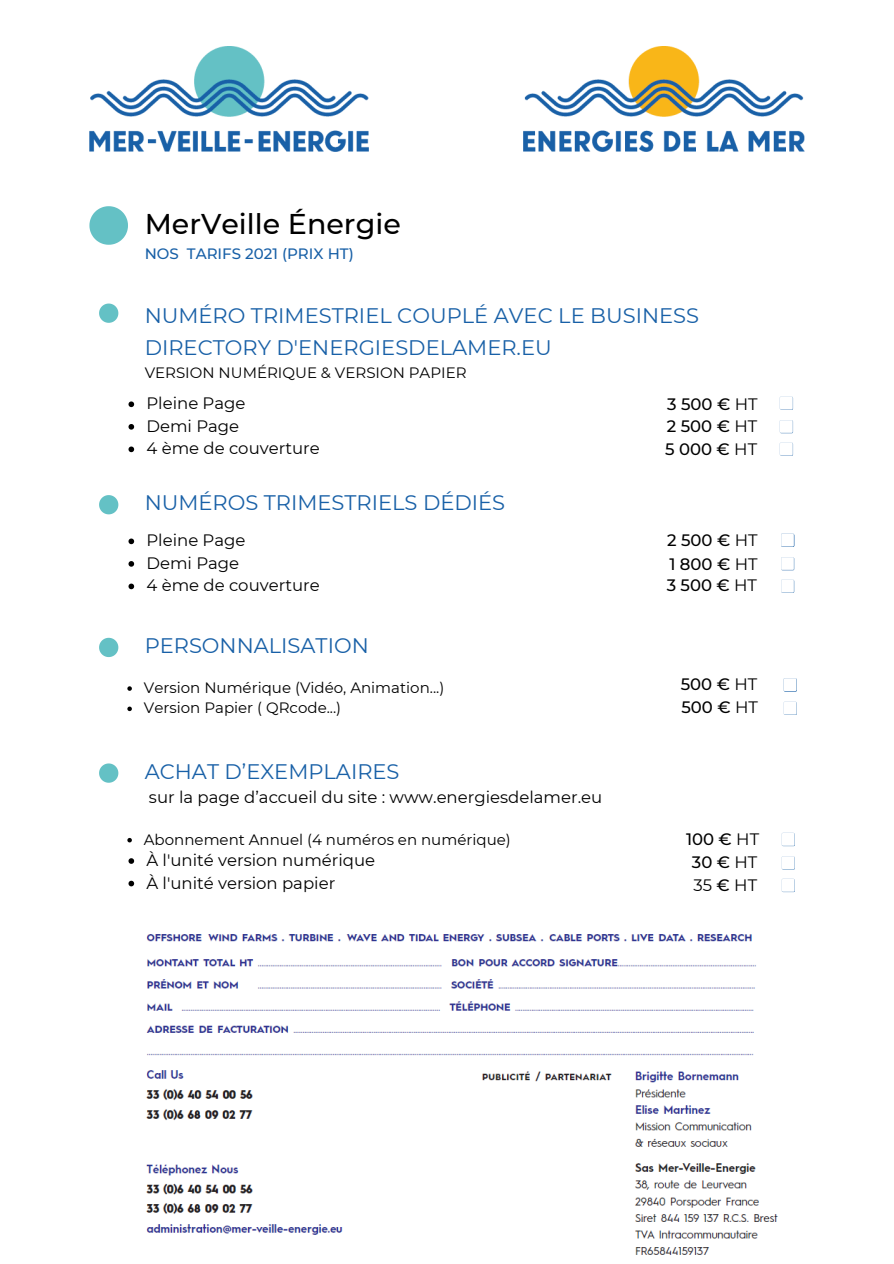
<style>
.page{position:relative;width:894px;height:1264px;background:#fff}
.page>*{position:absolute;margin:0;border:0;box-sizing:border-box;transform-origin:0 0}
.t1{font:500 28.5px "Montserrat";color:#000}
.t2{font:21px/32.7px "Montserrat";color:#1860a7}
.t3{font:16.5px "Montserrat";color:#000}
.t4{font:500 16.5px "Montserrat";color:#000}
.t5{font:15px "Montserrat";color:#000}
.t6{font:500 15px "Montserrat";color:#1860a7}
.s1{font-weight:400}
.s2{font-weight:500}
</style>
<div class="page">
<img style="left:89px;top:46px;width:280px;height:105px">
<img style="left:523px;top:46px;width:281px;height:105px">
<svg style="left:89px;top:206px;width:39px;height:39px"></svg>
<svg style="left:99px;top:637px;width:19px;height:20px"></svg>
<svg style="left:783px;top:678px;width:13px;height:13px"></svg>
<svg style="left:783px;top:701px;width:13px;height:14px"></svg>
<svg style="left:127px;top:686px;width:5px;height:4px"></svg>
<svg style="left:127px;top:706px;width:5px;height:5px"></svg>
<svg style="left:99px;top:763px;width:19px;height:19px"></svg>
<svg style="left:127px;top:838px;width:5px;height:4px"></svg>
<svg style="left:128px;top:858px;width:6px;height:5px"></svg>
<svg style="left:128px;top:880px;width:6px;height:6px"></svg>
<svg style="left:781px;top:832px;width:13px;height:14px"></svg>
<svg style="left:781px;top:856px;width:13px;height:13px"></svg>
<svg style="left:781px;top:878px;width:13px;height:14px"></svg>
<svg style="left:99px;top:303px;width:19px;height:20px"></svg>
<svg style="left:128px;top:401px;width:6px;height:6px"></svg>
<svg style="left:128px;top:424px;width:6px;height:5px"></svg>
<svg style="left:128px;top:446px;width:6px;height:6px"></svg>
<svg style="left:779px;top:396px;width:13px;height:14px"></svg>
<svg style="left:779px;top:420px;width:13px;height:13px"></svg>
<svg style="left:779px;top:442px;width:13px;height:14px"></svg>
<svg style="left:99px;top:495px;width:19px;height:19px"></svg>
<svg style="left:781px;top:533px;width:13px;height:14px"></svg>
<svg style="left:781px;top:557px;width:13px;height:13px"></svg>
<svg style="left:781px;top:579px;width:13px;height:14px"></svg>
<svg style="left:128px;top:538px;width:6px;height:6px"></svg>
<svg style="left:128px;top:561px;width:6px;height:5px"></svg>
<svg style="left:128px;top:583px;width:6px;height:6px"></svg>
<img style="left:146px;top:934px;width:632px;height:321px">
<p class="t1" style="left:145px;top:206px;width:257px">MerVeille Énergie</p>
<p class="t6" style="left:145px;top:244px;width:210px">NOS TARIFS 2021 (PRIX HT)</p>
<p class="t2" style="left:145px;top:299px;width:555px">NUMÉRO TRIMESTRIEL COUPLÉ AVEC LE BUSINESS<br>DIRECTORY D'ENERGIESDELAMER.EU</p>
<p class="t5" style="left:145px;top:363px;width:323px">VERSION NUMÉRIQUE &amp; VERSION PAPIER</p>
<p class="t3" style="left:146px;top:393px;width:101px">Pleine Page</p>
<p class="t3" style="left:146px;top:416px;width:94px">Demi Page</p>
<p class="t3" style="left:146px;top:438px;width:175px">4 ème de couverture</p>
<p class="t2" style="left:145px;top:486px;width:362px">NUMÉROS TRIMESTRIELS DÉDIÉS</p>
<p class="t3" style="left:146px;top:530px;width:101px">Pleine Page</p>
<p class="t3" style="left:146px;top:553px;width:94px">Demi Page</p>
<p class="t3" style="left:146px;top:575px;width:175px">4 ème de couverture</p>
<p class="t2" style="left:145px;top:629px;width:225px">PERSONNALISATION</p>
<p class="t5" style="left:144px;top:678px;width:302px">Version Numérique (Vidéo, Animation...)</p>
<p class="t5" style="left:144px;top:698px;width:199px">Version Papier ( QRcode...)</p>
<p class="t4" style="left:667px;top:394px;width:92px">3 500 € <span class="s1">HT</span></p>
<p class="t4" style="left:665px;top:438px;width:93px">5 000 € <span class="s1">HT</span></p>
<p class="t4" style="left:666px;top:416px;width:92px">2 500 € <span class="s1">HT</span></p>
<p class="t4" style="left:667px;top:530px;width:92px">2 500 € <span class="s1">HT</span></p>
<p class="t4" style="left:669px;top:553px;width:90px">1 800 € <span class="s1">HT</span></p>
<p class="t4" style="left:666px;top:575px;width:92px">3 500 € <span class="s1">HT</span></p>
<p class="t4" style="left:680px;top:674px;width:78px">500 € <span class="s1">HT</span></p>
<p class="t4" style="left:681px;top:696px;width:78px">500 € <span class="s1">HT</span></p>
<p class="t2" style="left:145px;top:754px;width:256px">ACHAT D’EXEMPLAIRES</p>
<p class="t3" style="left:149px;top:787px;width:454px">sur la page d’accueil du site : www.energiesdelamer.eu</p>
<p class="t5" style="left:144px;top:830px;width:368px">Abonnement Annuel (4 numéros en numérique)</p>
<p class="t3" style="left:146px;top:850px;width:230px">À l'unité version numérique</p>
<p class="t3" style="left:146px;top:872px;width:190px">À l'unité version papier</p>
<p class="t3" style="left:693px;top:874px;width:65px">35 <span class="s2">€</span> HT</p>
<p class="t4" style="left:685px;top:828px;width:75px">100 € <span class="s1">HT</span></p>
<p class="t4" style="left:691px;top:852px;width:67px">30 € <span class="s1">HT</span></p>
</div>
